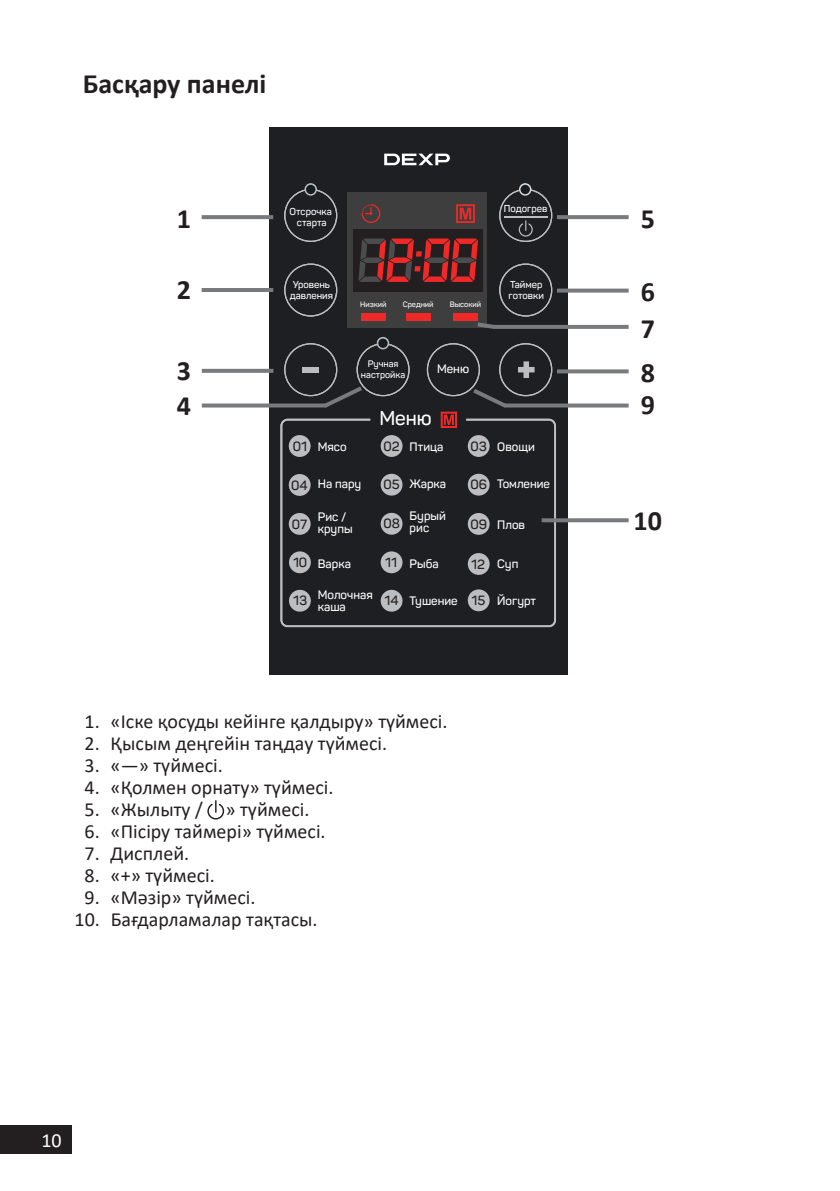
<style>
.page{position:relative;width:840px;height:1191px;background:#fff}
.page>*{position:absolute;margin:0;border:0;box-sizing:border-box;transform-origin:0 0}
.Заголовок_14{font:700 28px "Calibri";color:#231f20}
.цифры_на_схемах{font:700 28px "Calibri";color:#231f20}
.t1{font:20px "Calibri";color:#231f20}
.t2{font:20px "Calibri";color:#fff}
.t3{font:600 19.8px "Panton";color:#fff}
.t4{font:600 13.2px "Panton";color:#231f20}
.t5{font:600 12.2px/12.2px "Panton";color:#fff}
.t6{font:600 10px/11px "Panton";color:#fff;text-align:center}
.t7{font:600 9.4px/11px "Panton";color:#fff;text-align:center}
.t8{font:600 7.8px "Panton";color:#fff}
</style>
<div class="page">
<div style="left:0;top:1125px;width:72px;height:29px;background:#231f20"></div>
<div style="left:269px;top:128px;width:298px;height:547px;background:#1d1f22"></div>
<svg style="left:284px;top:189px;width:53px;height:53px"></svg>
<div style="left:347px;top:192px;width:140px;height:136px;background:#3e3e3f"></div>
<div style="left:353px;top:229px;width:129px;height:62px;background:#231f20"></div>
<svg style="left:284px;top:263px;width:53px;height:53px"></svg>
<svg style="left:280px;top:419px;width:275px;height:208px"></svg>
<div style="left:288px;top:435px;width:22px;height:22px;background:#bcbdc0;border-radius:50%"></div>
<div style="left:288px;top:513px;width:22px;height:22px;background:#bcbdc0;border-radius:50%"></div>
<div style="left:380px;top:435px;width:22px;height:22px;background:#bcbdc0;border-radius:50%"></div>
<div style="left:288px;top:474px;width:22px;height:22px;background:#bcbdc0;border-radius:50%"></div>
<div style="left:289px;top:551px;width:21px;height:22px;background:#bcbdc0;border-radius:50%"></div>
<div style="left:289px;top:590px;width:21px;height:21px;background:#bcbdc0;border-radius:50%"></div>
<svg style="left:376px;top:337px;width:13px;height:12px"></svg>
<div style="left:378px;top:338px;width:9px;height:10px;background:#161c21;border-radius:50%"></div>
<svg style="left:518px;top:183px;width:13px;height:13px"></svg>
<div style="left:520px;top:185px;width:9px;height:9px;background:#161c21;border-radius:50%"></div>
<svg style="left:304px;top:183px;width:13px;height:13px"></svg>
<div style="left:306px;top:185px;width:9px;height:9px;background:#161c21;border-radius:50%"></div>
<div style="left:380px;top:474px;width:22px;height:21px;background:#bcbdc0;border-radius:50%"></div>
<div style="left:467px;top:474px;width:22px;height:21px;background:#bcbdc0;border-radius:50%"></div>
<div style="left:467px;top:435px;width:22px;height:22px;background:#bcbdc0;border-radius:50%"></div>
<div style="left:467px;top:513px;width:22px;height:22px;background:#bcbdc0;border-radius:50%"></div>
<div style="left:467px;top:553px;width:22px;height:22px;background:#bcbdc0;border-radius:50%"></div>
<div style="left:467px;top:589px;width:22px;height:22px;background:#bcbdc0;border-radius:50%"></div>
<div style="left:380px;top:513px;width:22px;height:21px;background:#bcbdc0;border-radius:50%"></div>
<div style="left:380px;top:551px;width:22px;height:22px;background:#bcbdc0;border-radius:50%"></div>
<div style="left:380px;top:590px;width:22px;height:21px;background:#bcbdc0;border-radius:50%"></div>
<svg style="left:384px;top:154px;width:65px;height:11px"></svg>
<svg style="left:201px;top:215px;width:72px;height:4px"></svg>
<hr style="left:201px;top:288px;width:72px;height:4px;background:#787a7d">
<svg style="left:557px;top:215px;width:71px;height:4px"></svg>
<svg style="left:557px;top:288px;width:71px;height:4px"></svg>
<svg style="left:552px;top:325px;width:76px;height:4px"></svg>
<svg style="left:358px;top:189px;width:194px;height:140px"></svg>
<svg style="left:202px;top:369px;width:71px;height:4px"></svg>
<svg style="left:557px;top:369px;width:71px;height:4px"></svg>
<svg style="left:552px;top:403px;width:76px;height:4px"></svg>
<svg style="left:426px;top:343px;width:126px;height:85px"></svg>
<svg style="left:541px;top:518px;width:87px;height:4px"></svg>
<svg style="left:202px;top:403px;width:82px;height:4px"></svg>
<svg style="left:284px;top:343px;width:125px;height:65px"></svg>
<svg style="left:207px;top:800px;width:17px;height:19px"></svg>
<p class="Заголовок_14" style="left:83px;top:64px;width:185px">Басқару панелі</p>
<p class="цифры_на_схемах" style="left:177px;top:198px;width:16px">1</p>
<p class="t6" style="left:289px;top:206px;width:44px">Отсрочка старта</p>
<p class="t6" style="left:503px;top:203px;width:45px">Подогрев</p>
<p class="цифры_на_схемах" style="left:177px;top:270px;width:16px">2</p>
<p class="t6" style="left:289px;top:279px;width:45px">Уровень давления</p>
<p class="t6" style="left:508px;top:279px;width:37px;text-align:left">Таймер готовки</p>
<p class="t8" style="left:360px;top:299px;width:28px">Низкий</p>
<p class="t8" style="left:402px;top:299px;width:32px">Средний</p>
<p class="t8" style="left:449px;top:299px;width:33px">Высокий</p>
<p class="цифры_на_схемах" style="left:177px;top:351px;width:16px">3</p>
<p class="цифры_на_схемах" style="left:177px;top:386px;width:16px">4</p>
<p class="t7" style="left:361px;top:358px;width:46px">Ручная настройка</p>
<p class="t5" style="left:437px;top:362px;width:33px">Меню</p>
<p class="t3" style="left:379px;top:406px;width:54px">Меню</p>
<p class="t4" style="left:292px;top:438px;width:16px">01</p>
<p class="t4" style="left:291px;top:477px;width:18px">04</p>
<p class="t4" style="left:291px;top:516px;width:17px">07</p>
<p class="t4" style="left:293px;top:554px;width:16px">10</p>
<p class="t4" style="left:293px;top:592px;width:15px">13</p>
<p class="t5" style="left:317px;top:440px;width:30px">Мясо</p>
<p class="t5" style="left:317px;top:478px;width:45px">На пару</p>
<p class="t5" style="left:317px;top:510px;width:36px">Рис / крупы</p>
<p class="t5" style="left:317px;top:557px;width:35px">Варка</p>
<p class="t5" style="left:317px;top:588px;width:56px">Молочная каша</p>
<p class="t4" style="left:383px;top:438px;width:18px">02</p>
<p class="t4" style="left:383px;top:476px;width:18px">05</p>
<p class="t4" style="left:470px;top:476px;width:18px">06</p>
<p class="t4" style="left:470px;top:438px;width:18px">03</p>
<p class="t5" style="left:409px;top:440px;width:35px">Птица</p>
<p class="t5" style="left:409px;top:478px;width:38px">Жарка</p>
<p class="t5" style="left:409px;top:509px;width:38px">Бурый рис</p>
<p class="t5" style="left:409px;top:557px;width:31px">Рыба</p>
<p class="t5" style="left:409px;top:594px;width:50px">Тушение</p>
<p class="t4" style="left:383px;top:516px;width:18px">08</p>
<p class="t4" style="left:385px;top:554px;width:13px">11</p>
<p class="t4" style="left:384px;top:593px;width:16px">14</p>
<p class="t4" style="left:470px;top:516px;width:18px">09</p>
<p class="t4" style="left:471px;top:556px;width:15px">12</p>
<p class="t4" style="left:471px;top:592px;width:15px">15</p>
<p class="t5" style="left:497px;top:440px;width:39px">Овощи</p>
<p class="t5" style="left:497px;top:478px;width:54px">Томление</p>
<p class="t5" style="left:497px;top:518px;width:29px">Плов</p>
<p class="t5" style="left:497px;top:557px;width:23px">Суп</p>
<p class="t5" style="left:497px;top:594px;width:40px">Йогурт</p>
<p class="t1" style="left:84px;top:708px;width:364px">1. «Іске қосуды кейінге қалдыру» түймесі.</p>
<p class="t1" style="left:84px;top:730px;width:304px">2. Қысым деңгейін таңдау түймесі.</p>
<p class="t1" style="left:84px;top:752px;width:140px">3. «—» түймесі.</p>
<p class="t1" style="left:84px;top:774px;width:250px">4. «Қолмен орнату» түймесі.</p>
<p class="t1" style="left:84px;top:796px;width:226px">5. «Жылыту / » түймесі.</p>
<p class="t1" style="left:84px;top:818px;width:242px">6. «Пісіру таймері» түймесі.</p>
<p class="t1" style="left:84px;top:840px;width:106px">7. Дисплей.</p>
<p class="t1" style="left:84px;top:862px;width:132px">8. «+» түймесі.</p>
<p class="t1" style="left:84px;top:884px;width:172px">9. «Мәзір» түймесі.</p>
<p class="t1" style="left:75px;top:906px;width:244px">10. Бағдарламалар тақтасы.</p>
<p class="t2" style="left:41px;top:1127px;width:22px">10</p>
<p class="цифры_на_схемах" style="left:640px;top:198px;width:16px">5</p>
<p class="цифры_на_схемах" style="left:640px;top:272px;width:16px">6</p>
<p class="цифры_на_схемах" style="left:640px;top:308px;width:16px">7</p>
<p class="цифры_на_схемах" style="left:640px;top:353px;width:16px">8</p>
<p class="цифры_на_схемах" style="left:640px;top:385px;width:16px">9</p>
<p class="цифры_на_схемах" style="left:633px;top:501px;width:30px">10</p>
</div>
